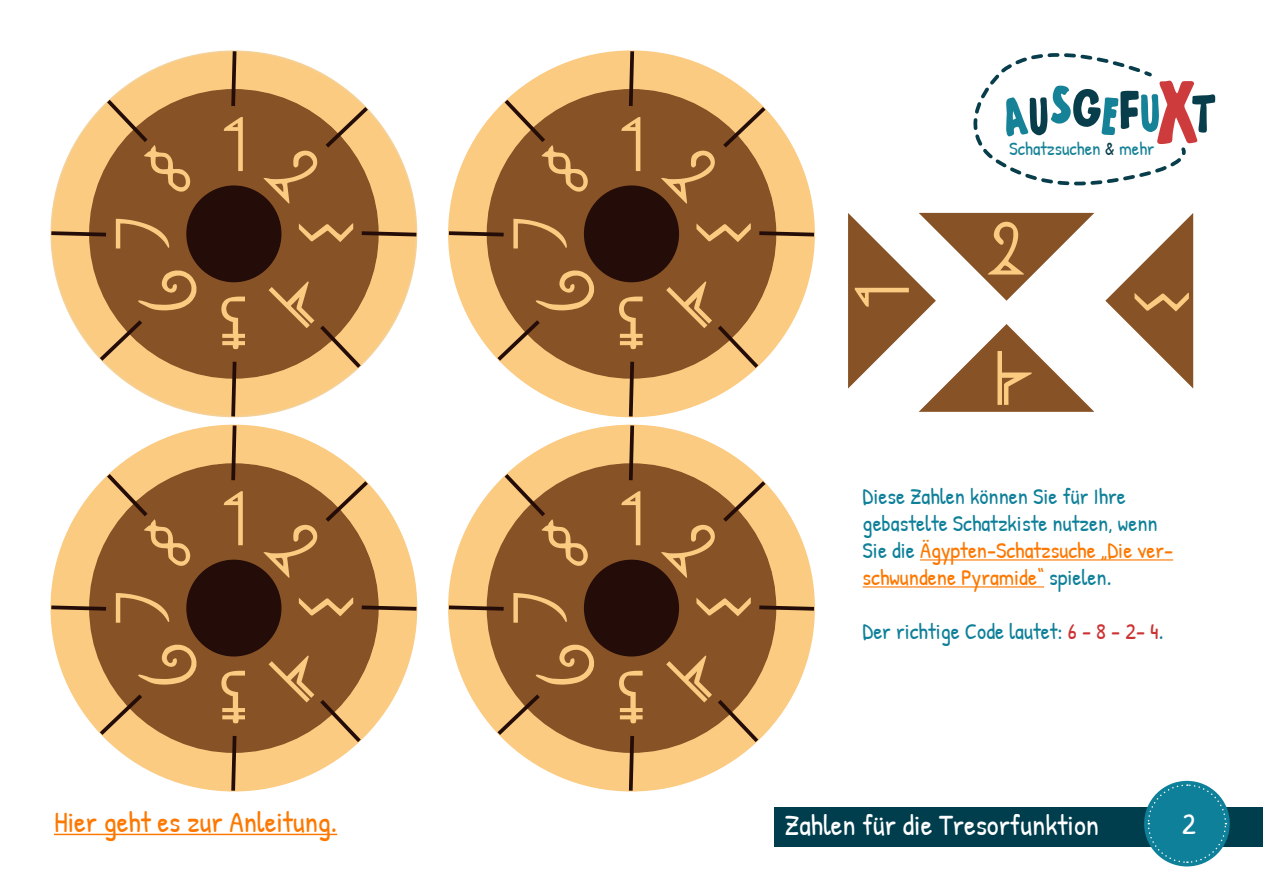
<style>
.page{position:relative;width:1263px;height:893px;background:#fff}
.page>*{position:absolute;margin:0;border:0;box-sizing:border-box;transform-origin:0 0}
.t1{font:67.65px "Pegypta";color:#fbcb82}
.t2{font:29.25px "Patrick Hand";color:#fff}
.t3{font:29.25px "Patrick Hand";color:#fd7800}
.t4{font:29.25px "Patrick Hand SC";color:#fff}
.t5{font:22.5px/27px "Patrick Hand";color:#0f8099}
.t6{font:18.75px "Patrick Hand";color:#168297}
.s1{color:#083d4b}
.s2{color:#fd7800}
.s3{color:#c33}
</style>
<div class="page">
<div style="left:774px;top:807px;width:489px;height:40px;background:#003e4d"></div>
<div style="left:1144px;top:781px;width:86px;height:85px;background:#0f8099;border-radius:50%"></div>
<svg style="left:1147px;top:784px;width:80px;height:80px"></svg>
<hr style="left:54px;top:834px;width:283px;height:1px;background:#fd7800">
<svg style="left:973px;top:53px;width:242px;height:133px"></svg>
<div style="left:51px;top:51px;width:365px;height:366px;background:#fbcb82;border-radius:50%"></div>
<div style="left:90px;top:90px;width:288px;height:288px;background:#875326;border-radius:50%"></div>
<div style="left:187px;top:186px;width:94px;height:96px;background:#240c08;border-radius:50%"></div>
<div style="left:186px;top:185px;width:95px;height:97px;border:2px solid #240c08;border-radius:50%"></div>
<svg style="left:229px;top:50px;width:9px;height:56px"></svg>
<svg style="left:361px;top:229px;width:57px;height:9px"></svg>
<svg style="left:50px;top:229px;width:56px;height:9px"></svg>
<svg style="left:1105px;top:213px;width:88px;height:176px"></svg>
<svg style="left:848px;top:213px;width:246px;height:199px"></svg>
<div style="left:449px;top:51px;width:365px;height:366px;background:#fbcb82;border-radius:50%"></div>
<div style="left:487px;top:90px;width:288px;height:288px;background:#875326;border-radius:50%"></div>
<div style="left:585px;top:186px;width:93px;height:96px;background:#240c08;border-radius:50%"></div>
<div style="left:584px;top:185px;width:95px;height:97px;border:2px solid #240c08;border-radius:50%"></div>
<svg style="left:627px;top:50px;width:9px;height:56px"></svg>
<svg style="left:759px;top:229px;width:56px;height:9px"></svg>
<svg style="left:448px;top:229px;width:56px;height:9px"></svg>
<div style="left:51px;top:425px;width:365px;height:366px;background:#fbcb82;border-radius:50%"></div>
<div style="left:90px;top:464px;width:288px;height:288px;background:#875326;border-radius:50%"></div>
<div style="left:187px;top:560px;width:94px;height:96px;background:#240c08;border-radius:50%"></div>
<div style="left:186px;top:560px;width:95px;height:96px;border:2px solid #240c08;border-radius:50%"></div>
<svg style="left:229px;top:361px;width:9px;height:120px"></svg>
<svg style="left:229px;top:736px;width:9px;height:56px"></svg>
<svg style="left:361px;top:603px;width:57px;height:10px"></svg>
<svg style="left:50px;top:603px;width:56px;height:10px"></svg>
<div style="left:449px;top:425px;width:365px;height:366px;background:#fbcb82;border-radius:50%"></div>
<div style="left:487px;top:464px;width:288px;height:288px;background:#875326;border-radius:50%"></div>
<div style="left:585px;top:560px;width:93px;height:96px;background:#240c08;border-radius:50%"></div>
<div style="left:584px;top:560px;width:95px;height:96px;border:2px solid #240c08;border-radius:50%"></div>
<svg style="left:627px;top:361px;width:9px;height:120px"></svg>
<svg style="left:627px;top:736px;width:9px;height:56px"></svg>
<svg style="left:759px;top:603px;width:56px;height:10px"></svg>
<svg style="left:448px;top:603px;width:56px;height:10px"></svg>
<hr style="left:920px;top:559px;width:253px;height:1px;background:#fd7800">
<hr style="left:863px;top:586px;width:181px;height:1px;background:#fd7800">
<svg style="left:103px;top:96px;width:88px;height:77px"></svg>
<svg style="left:263px;top:103px;width:109px;height:101px"></svg>
<svg style="left:96px;top:262px;width:108px;height:103px"></svg>
<svg style="left:269px;top:266px;width:96px;height:106px"></svg>
<svg style="left:501px;top:96px;width:87px;height:75px"></svg>
<svg style="left:661px;top:103px;width:108px;height:101px"></svg>
<svg style="left:493px;top:262px;width:108px;height:103px"></svg>
<svg style="left:666px;top:266px;width:96px;height:106px"></svg>
<svg style="left:103px;top:470px;width:88px;height:77px"></svg>
<svg style="left:263px;top:477px;width:109px;height:101px"></svg>
<svg style="left:96px;top:636px;width:108px;height:103px"></svg>
<svg style="left:269px;top:640px;width:96px;height:106px"></svg>
<svg style="left:501px;top:470px;width:87px;height:75px"></svg>
<svg style="left:661px;top:477px;width:108px;height:101px"></svg>
<svg style="left:493px;top:636px;width:108px;height:103px"></svg>
<svg style="left:666px;top:640px;width:96px;height:106px"></svg>
<p class="t1" style="left:108px;top:249px;width:32px;rotate:-90deg">7</p>
<p class="t1" style="left:222px;top:110px;width:26px">1</p>
<p class="t1" style="left:249px;top:358px;width:32px;rotate:-180deg">5</p>
<p class="t1" style="left:360px;top:223px;width:24px;rotate:90deg">3</p>
<p class="t1" style="left:108px;top:623px;width:32px;rotate:-90deg">7</p>
<p class="t1" style="left:222px;top:484px;width:26px">1</p>
<p class="t1" style="left:249px;top:732px;width:32px;rotate:-180deg">5</p>
<p class="t1" style="left:360px;top:597px;width:24px;rotate:90deg">3</p>
<p class="t1" style="left:505px;top:249px;width:32px;rotate:-90deg">7</p>
<p class="t1" style="left:619px;top:110px;width:26px">1</p>
<p class="t1" style="left:647px;top:358px;width:32px;rotate:-180deg">5</p>
<p class="t1" style="left:758px;top:223px;width:24px;rotate:90deg">3</p>
<p class="t1" style="left:505px;top:623px;width:32px;rotate:-90deg">7</p>
<p class="t1" style="left:619px;top:484px;width:26px">1</p>
<p class="t1" style="left:647px;top:732px;width:32px;rotate:-180deg">5</p>
<p class="t1" style="left:758px;top:597px;width:24px;rotate:90deg">3</p>
<p class="t6" style="left:1009px;top:136px;width:147px">Schatzsuchen <span class="s1">&amp;</span> mehr</p>
<p class="t1" style="left:848px;top:309px;width:26px;rotate:-90deg">1</p>
<p class="t1" style="left:986px;top:214px;width:42px">2</p>
<p class="t1" style="left:1032px;top:412px;width:40px;rotate:-180deg">4</p>
<p class="t1" style="left:1196px;top:292px;width:24px;rotate:90deg">3</p>
<p class="t5" style="left:863px;top:483px;width:265px">Diese Zahlen können Sie für Ihre</p>
<p class="t5" style="left:863px;top:510px;width:312px">gebastelte Schatzkiste nutzen, wenn<br>Sie die <span class="s2">Ägypten-Schatzsuche „Die ver&shy;schwundene Pyramide“</span> spielen.</p>
<p class="t5" style="left:863px;top:618px;width:302px">Der richtige Code lautet: <span class="s3">6 - 8 - 2- 4</span>.</p>
<h2 class="t3" style="left:54px;top:802px;width:285px">Hier geht es zur Anleitung.</h2>
<h2 class="t2" style="left:784px;top:804px;width:316px">Zahlen für die Tresorfunktion</h2>
<h2 class="t4" style="left:1182px;top:803px;width:15px">2</h2>
</div>
